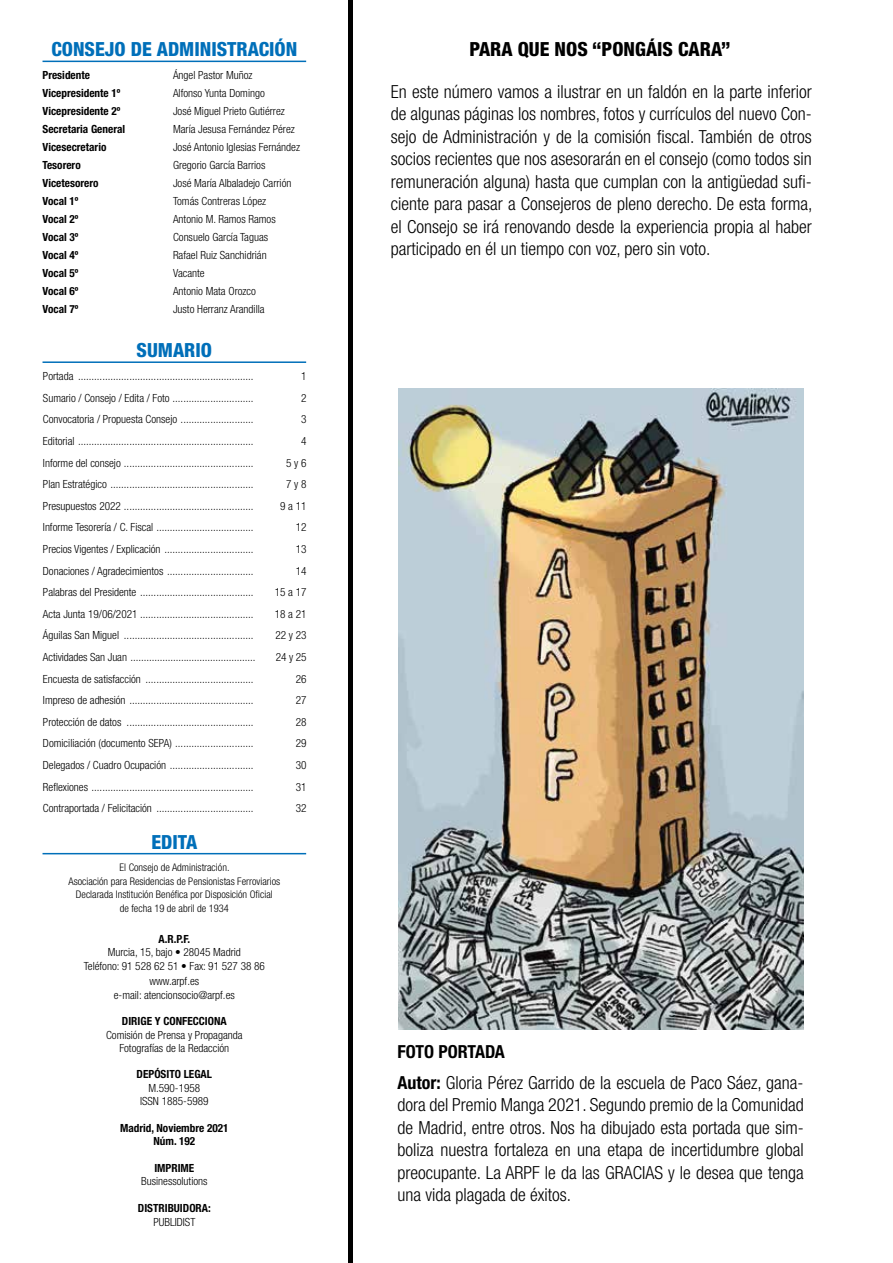
<style>
.page{position:relative;width:893px;height:1263px;background:#fff}
.page>*{position:absolute;margin:0;border:0;box-sizing:border-box;transform-origin:0 0}
.t1{font:800 condensed 19.5px "Helvetica Neue LT Std";color:#006fb9}
.t2{font:800 condensed 19.5px "Helvetica Neue LT Std";color:#000}
.t3{font:300 condensed 18px/22.5px "Helvetica Neue LT Std";color:#000;text-align:justify}
.t4{font:300 condensed 11.25px/13.5px "Helvetica Neue LT Std";color:#000;text-align:center}
.t5{font:700 condensed 11.25px/13.5px "Helvetica Neue LT Std";color:#000;text-align:center}
.t6{font:300 condensed 10.5px/13.5px "Helvetica Neue LT Std";color:#000;text-align:center}
.s1{font-style:inherit}
.s2{font-weight:700}
</style>
<div class="page">
<hr style="left:43px;top:61px;width:263px;height:1px;background:#006fb9">
<hr style="left:43px;top:361px;width:263px;height:2px;background:#006fb9">
<hr style="left:43px;top:853px;width:263px;height:1px;background:#006fb9">
<hr style="left:349px;top:0;width:4px;height:1263px;background:#000">
<img style="left:398px;top:389px;width:405px;height:640px">
<h1 class="t1" style="left:51px;top:37px;width:247px">CONSEJO DE ADMINISTRACIÓN</h1>
<p class="t5" style="left:43px;top:68px;width:49px"><span class="s1">P</span>residente</p>
<p class="t4" style="left:173px;top:68px;width:81px">Ángel Pastor Muñoz</p>
<p class="t5" style="left:43px;top:86px;width:79px">Vicepresidente 1º</p>
<p class="t4" style="left:173px;top:86px;width:93px">Alfonso Yunta Domingo</p>
<p class="t5" style="left:43px;top:104px;width:79px">Vicepresidente 2º</p>
<p class="t4" style="left:173px;top:104px;width:113px">José Miguel Prieto Gutiérrez</p>
<p class="t5" style="left:43px;top:122px;width:84px">Secretaria General</p>
<p class="t4" style="left:173px;top:122px;width:123px">María Jesusa Fernández Pérez</p>
<p class="t5" style="left:43px;top:140px;width:65px">Vicesecretario</p>
<p class="t4" style="left:173px;top:140px;width:128px">José Antonio Iglesias Fernández</p>
<p class="t5" style="left:43px;top:158px;width:40px">Tesorero</p>
<p class="t4" style="left:173px;top:158px;width:94px">Gregorio García Barrios</p>
<p class="t5" style="left:43px;top:176px;width:57px">Vicetesorero</p>
<p class="t4" style="left:173px;top:176px;width:120px">José María Albaladejo Carrión</p>
<p class="t5" style="left:43px;top:194px;width:37px">Vocal 1º</p>
<p class="t4" style="left:173px;top:194px;width:95px">Tomás Contreras López</p>
<p class="t5" style="left:43px;top:212px;width:37px">Vocal 2º</p>
<p class="t4" style="left:173px;top:212px;width:104px">Antonio M. Ramos Ramos</p>
<p class="t5" style="left:43px;top:230px;width:37px">Vocal 3º</p>
<p class="t4" style="left:173px;top:230px;width:97px">Consuelo García Taguas</p>
<p class="t5" style="left:43px;top:248px;width:37px">Vocal 4º</p>
<p class="t4" style="left:173px;top:248px;width:95px">Rafael Ruiz Sanchidrián</p>
<p class="t5" style="left:43px;top:266px;width:37px">Vocal 5º</p>
<p class="t4" style="left:173px;top:266px;width:33px">Vacante</p>
<p class="t5" style="left:43px;top:284px;width:37px">Vocal 6º</p>
<p class="t4" style="left:173px;top:284px;width:84px">Antonio Mata Orozco</p>
<p class="t5" style="left:43px;top:302px;width:37px">Vocal 7º</p>
<p class="t4" style="left:173px;top:302px;width:93px">Justo Herranz Arandilla</p>
<h1 class="t1" style="left:137px;top:338px;width:77px">SUMARIO</h1>
<p class="t4" style="left:43px;top:369px;width:212px">Portada .................................................................</p>
<p class="t4" style="left:301px;top:369px;width:7px">1</p>
<p class="t4" style="left:43px;top:391px;width:212px">Sumario / Consejo / Edita / Foto ..............................</p>
<p class="t4" style="left:301px;top:391px;width:7px">2</p>
<p class="t4" style="left:43px;top:412px;width:212px">Convocatoria / Propuesta Consejo ...........................</p>
<p class="t4" style="left:301px;top:412px;width:7px">3</p>
<p class="t4" style="left:43px;top:434px;width:212px">Editorial .................................................................</p>
<p class="t4" style="left:301px;top:434px;width:7px">4</p>
<p class="t4" style="left:43px;top:456px;width:212px">Informe del consejo ................................................</p>
<p class="t4" style="left:286px;top:456px;width:22px">5 y 6</p>
<p class="t4" style="left:43px;top:477px;width:212px">Plan Estratégico .....................................................</p>
<p class="t4" style="left:286px;top:477px;width:22px">7 y 8</p>
<p class="t4" style="left:43px;top:499px;width:212px">Presupuestos 2022 ................................................</p>
<p class="t4" style="left:280px;top:499px;width:28px">9 a 11</p>
<p class="t4" style="left:43px;top:520px;width:212px">Informe Tesorería / C. Fiscal ....................................</p>
<p class="t4" style="left:296px;top:520px;width:12px">12</p>
<p class="t4" style="left:43px;top:542px;width:212px">Precios Vigentes / Explicación .................................</p>
<p class="t4" style="left:296px;top:542px;width:12px">13</p>
<p class="t4" style="left:43px;top:564px;width:212px">Donaciones / Agradecimientos ................................</p>
<p class="t4" style="left:296px;top:564px;width:12px">14</p>
<p class="t4" style="left:43px;top:585px;width:212px">Palabras del Presidente ..........................................</p>
<p class="t4" style="left:275px;top:585px;width:33px">15 a 17</p>
<p class="t4" style="left:43px;top:607px;width:212px">Acta Junta 19/06/2021 ..........................................</p>
<p class="t4" style="left:275px;top:607px;width:33px">18 a 21</p>
<p class="t4" style="left:43px;top:628px;width:212px">Águilas San Miguel ................................................</p>
<p class="t4" style="left:275px;top:628px;width:33px">22 y 23</p>
<p class="t4" style="left:43px;top:650px;width:214px">Actividades San Juan ...............................................</p>
<p class="t4" style="left:276px;top:650px;width:32px">24 y 25</p>
<p class="t4" style="left:43px;top:672px;width:212px">Encuesta de satisfacción ........................................</p>
<p class="t4" style="left:296px;top:672px;width:12px">26</p>
<p class="t4" style="left:43px;top:693px;width:212px">Impreso de adhesión ..............................................</p>
<p class="t4" style="left:296px;top:693px;width:12px">27</p>
<p class="t4" style="left:43px;top:715px;width:212px">Protección de datos ...............................................</p>
<p class="t4" style="left:296px;top:715px;width:12px">28</p>
<p class="t4" style="left:43px;top:736px;width:212px">Domiciliación (documento SEPA) .............................</p>
<p class="t4" style="left:296px;top:736px;width:12px">29</p>
<p class="t4" style="left:43px;top:758px;width:212px">Delegados / Cuadro Ocupación ...............................</p>
<p class="t4" style="left:296px;top:758px;width:12px">30</p>
<p class="t4" style="left:43px;top:780px;width:212px">Reflexiones ............................................................</p>
<p class="t4" style="left:296px;top:780px;width:12px">31</p>
<p class="t4" style="left:43px;top:801px;width:212px">Contraportada / Felicitación ....................................</p>
<p class="t4" style="left:296px;top:801px;width:12px">32</p>
<h1 class="t1" style="left:151px;top:830px;width:47px">EDITA</h1>
<p class="t6" style="left:68px;top:860px;width:213px">El Consejo de Administración.<br>Asociación para Residencias de Pensionistas Ferroviarios Declarada Institución Benéfica por Disposición Oficial<br>de fecha 19 de abril de 1934</p>
<p class="t5" style="left:159px;top:932px;width:33px">A.R.P.F.</p>
<p class="t4" style="left:84px;top:945px;width:183px">Murcia, 15, bajo • 28045 Madrid<br>Teléfono: 91 528 62 51 • Fax: 91 527 38 86</p>
<p class="t4" style="left:114px;top:975px;width:123px">www.arpf.es<br>e-mail: atencionsocio@arpf.es</p>
<p class="t5" style="left:122px;top:1014px;width:106px">DIRIGE Y CONFECCIONA</p>
<p class="t4" style="left:106px;top:1028px;width:138px">Comisión de Prensa y Propaganda<br>Fotografías de la Redacción</p>
<p class="t5" style="left:137px;top:1067px;width:77px">DEPÓSITO LEGAL</p>
<p class="t4" style="left:140px;top:1081px;width:70px">M.590-1958<br>ISSN 1885-5989</p>
<p class="t5" style="left:120px;top:1121px;width:110px">Madrid, Noviembre 2021<br>Núm. 192</p>
<p class="t5" style="left:154px;top:1160px;width:41px">IMPRIME</p>
<p class="t4" style="left:141px;top:1174px;width:68px">Businessolutions</p>
<p class="t5" style="left:138px;top:1201px;width:74px">DISTRIBUIDORA:</p>
<p class="t4" style="left:153px;top:1215px;width:44px">PUBLIDIST</p>
<h1 class="t2" style="left:469px;top:37px;width:263px">PARA QUE NOS “PONGÁIS CARA”</h1>
<p class="t3" style="left:391px;top:80px;width:423px">En este número vamos a ilustrar en un faldón en la parte inferior de algunas páginas los nombres, fotos y currículos del nuevo Con&shy;sejo de Administración y de la comisión fiscal. También de otros socios recientes que nos asesorarán en el consejo (como todos sin remuneración alguna) hasta que cumplan con la antigüedad sufi&shy;ciente para pasar a Consejeros de pleno derecho. De esta forma, el Consejo se irá renovando desde la experiencia propia al haber participado en él un tiempo con voz, pero sin voto.</p>
<h2 class="t3" style="left:398px;top:1036px;width:408px;line-height:31px"><span class="s2">FOTO PORTADA<br>Autor:</span> Gloria Pérez Garrido de la escuela de Paco Sáez, gana-</h2>
<p class="t3" style="left:398px;top:1094px;width:408px">dora del Premio Manga 2021. Segundo premio de la Comunidad de Madrid, entre otros. Nos ha dibujado esta portada que sim&shy;boliza nuestra fortaleza en una etapa de incertidumbre global preocupante. La ARPF le da las GRACIAS y le desea que tenga una vida plagada de éxitos.</p>
</div>
